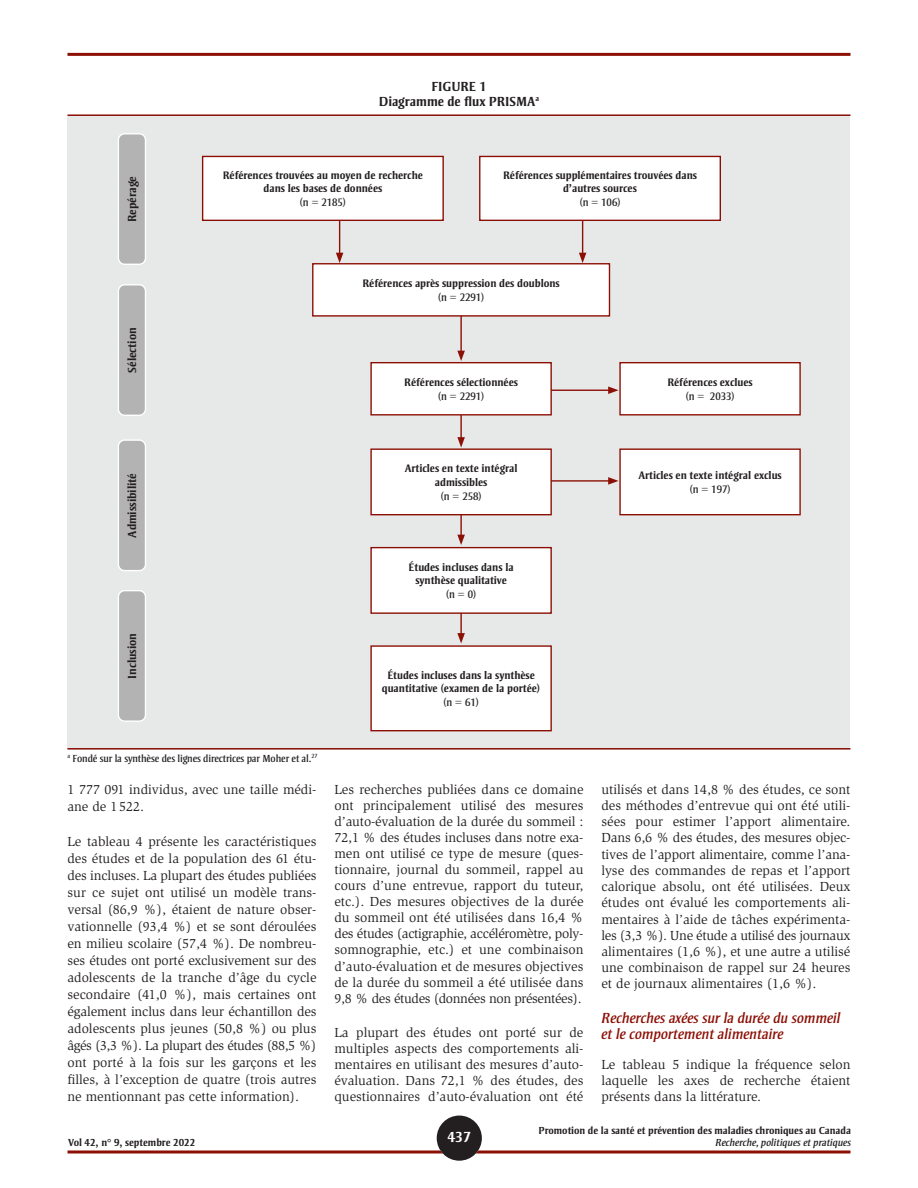
<style>
.page{position:relative;width:918px;height:1188px;background:#fff}
.page>*{position:absolute;margin:0;border:0;box-sizing:border-box;transform-origin:0 0}
.t1{font:italic 15px/16.2px "Strayhorn MT Std";color:#8c0f05}
.t2{font:700 15px "Strayhorn MT Std";color:#fff}
.BODY{font:13.5px/16px "Slimbach Std";color:#231f20;text-align:justify}
.Tableau_titre{font:700 13.5px/15px "Strayhorn MT Std";color:#231f20;text-align:center}
.table_bullet{font:700 12px "Strayhorn MT Std";color:#231f20}
.Tableau_Body{font:700 11.1px/14px "Strayhorn MT Std";color:#231f20;text-align:center}
.t3{font:700 10.5px "Strayhorn MT Std";color:#231f20}
.Note_tableau{font:10.5px "Strayhorn MT Std";letter-spacing:-.01em;color:#231f20}
.t4{font:italic 10.5px "Strayhorn MT Std";color:#231f20}
.s1{font-weight:400}
</style>
<div class="page">
<svg style="left:68px;top:1150px;width:782px;height:4px"></svg>
<hr style="left:68px;top:53px;width:782px;height:3px;background:#8c0f05">
<div style="left:437px;top:1116px;width:45px;height:45px;background:#231f20;border-radius:50%"></div>
<div style="left:68px;top:116px;width:782px;height:634px;background:#e7e8e8"></div>
<div style="left:118px;top:134px;width:27px;height:130px;background:#b4b3b4;border-radius:6px"></div>
<div style="left:118px;top:133px;width:28px;height:132px;border:1px solid #fff;border-radius:6px"></div>
<div style="left:118px;top:285px;width:27px;height:130px;background:#b4b3b4;border-radius:6px"></div>
<div style="left:118px;top:284px;width:28px;height:132px;border:1px solid #fff;border-radius:6px"></div>
<div style="left:118px;top:440px;width:27px;height:131px;background:#b4b3b4;border-radius:6px"></div>
<div style="left:118px;top:439px;width:28px;height:132px;border:1px solid #fff;border-radius:6px"></div>
<div style="left:118px;top:591px;width:27px;height:130px;background:#b4b3b4;border-radius:6px"></div>
<div style="left:118px;top:590px;width:28px;height:132px;border:1px solid #fff;border-radius:6px"></div>
<div style="left:203px;top:156px;width:240px;height:64px;background:#fff"></div>
<div style="left:202px;top:156px;width:242px;height:65px;border:1px solid #8c0f05"></div>
<div style="left:480px;top:156px;width:240px;height:64px;background:#fff"></div>
<div style="left:479px;top:156px;width:242px;height:65px;border:1px solid #8c0f05"></div>
<div style="left:313px;top:264px;width:296px;height:52px;background:#fff"></div>
<div style="left:312px;top:263px;width:298px;height:54px;border:1px solid #8c0f05"></div>
<div style="left:371px;top:363px;width:180px;height:52px;background:#fff"></div>
<div style="left:370px;top:362px;width:182px;height:54px;border:1px solid #8c0f05"></div>
<div style="left:371px;top:449px;width:180px;height:66px;background:#fff"></div>
<div style="left:370px;top:448px;width:182px;height:67px;border:1px solid #8c0f05"></div>
<div style="left:371px;top:548px;width:180px;height:65px;background:#fff"></div>
<div style="left:370px;top:547px;width:182px;height:67px;border:1px solid #8c0f05"></div>
<div style="left:371px;top:646px;width:180px;height:85px;background:#fff"></div>
<div style="left:370px;top:645px;width:182px;height:86px;border:1px solid #8c0f05"></div>
<div style="left:620px;top:363px;width:180px;height:52px;background:#fff"></div>
<div style="left:619px;top:362px;width:182px;height:54px;border:1px solid #8c0f05"></div>
<div style="left:620px;top:449px;width:180px;height:66px;background:#fff"></div>
<div style="left:619px;top:448px;width:182px;height:67px;border:1px solid #8c0f05"></div>
<hr style="left:339px;top:221px;width:1px;height:34px;background:#8c0f05">
<svg style="left:336px;top:253px;width:7px;height:10px"></svg>
<hr style="left:551px;top:390px;width:60px;height:1px;background:#8c0f05">
<svg style="left:608px;top:386px;width:11px;height:8px"></svg>
<hr style="left:551px;top:480px;width:60px;height:2px;background:#8c0f05">
<svg style="left:608px;top:477px;width:11px;height:8px"></svg>
<hr style="left:582px;top:221px;width:1px;height:34px;background:#8c0f05">
<svg style="left:579px;top:253px;width:7px;height:10px"></svg>
<hr style="left:460px;top:316px;width:2px;height:37px;background:#8c0f05">
<svg style="left:457px;top:351px;width:8px;height:10px"></svg>
<hr style="left:460px;top:415px;width:2px;height:25px;background:#8c0f05">
<svg style="left:457px;top:437px;width:8px;height:11px"></svg>
<hr style="left:460px;top:514px;width:2px;height:23px;background:#8c0f05">
<svg style="left:457px;top:535px;width:8px;height:10px"></svg>
<hr style="left:460px;top:613px;width:2px;height:22px;background:#8c0f05">
<svg style="left:457px;top:633px;width:8px;height:10px"></svg>
<hr style="left:68px;top:114px;width:782px;height:2px;background:#8c0f05">
<hr style="left:68px;top:748px;width:782px;height:2px;background:#8c0f05">
<p class="table_bullet" style="left:125px;top:222px;width:48px;rotate:-90deg">Repérage</p>
<p class="table_bullet" style="left:125px;top:373px;width:47px;rotate:-90deg">Sélection</p>
<p class="table_bullet" style="left:125px;top:538px;width:66px;rotate:-90deg">Admissibilité</p>
<p class="table_bullet" style="left:125px;top:679px;width:47px;rotate:-90deg">Inclusion</p>
<p class="Tableau_titre" style="left:379px;top:79px;width:162px">FIGURE 1<br>Diagramme de flux PRISMA<sup>a</sup></p>
<p class="Tableau_Body" style="left:223px;top:168px;width:202px">Références trouvées au moyen de recherche dans les bases de données<br><span class="s1">(n = 2185)</span></p>
<p class="Tableau_Body" style="left:503px;top:168px;width:195px">Références supplémentaires trouvées dans d’autres sources<br><span class="s1">(n = 106)</span></p>
<p class="Tableau_Body" style="left:362px;top:276px;width:199px">Références après suppression des doublons <span class="s1">(n = 2291)</span></p>
<p class="Tableau_Body" style="left:404px;top:375px;width:115px">Références sélectionnées <span class="s1">(n = 2291)</span></p>
<p class="Tableau_Body" style="left:405px;top:461px;width:114px">Articles en texte intégral admissibles<br><span class="s1">(n = 258)</span></p>
<p class="Tableau_Body" style="left:409px;top:560px;width:107px">Études incluses dans la synthèse qualitative<br><span class="s1">(n = 0)</span></p>
<p class="Tableau_Body" style="left:382px;top:668px;width:160px">Études incluses dans la synthèse quantitative (examen de la portée) <span class="s1">(n = 61)</span></p>
<p class="Tableau_Body" style="left:667px;top:375px;width:87px">Références exclues <span class="s1">(n = 2033)</span></p>
<p class="Tableau_Body" style="left:638px;top:468px;width:145px">Articles en texte intégral exclus <span class="s1">(n = 197)</span></p>
<p class="Note_tableau" style="left:68px;top:752px;width:251px"><sup>a</sup> Fondé sur la synthèse des lignes directrices par Moher et al.<sup>27</sup></p>
<p class="BODY" style="left:68px;top:781px;width:251px;line-height:17px">1 777 091 individus, avec une taille médi&shy;ane de 1522.</p>
<p class="BODY" style="left:68px;top:833px;width:251px;line-height:17px">Le tableau 4 présente les caractéristiques des études et de la population des 61 étu&shy;des incluses. La plupart des études publiées sur ce sujet ont utilisé un modèle trans&shy;versal (86,9 %), étaient de nature obser&shy;vationnelle (93,4 %) et se sont déroulées en milieu scolaire (57,4 %). De nombreu&shy;ses études ont porté exclusivement sur des adolescents de la tranche d’âge du cycle secondaire (41,0 %), mais certaines ont également inclus dans leur échantillon des adolescents plus jeunes (50,8 %) ou plus âgés (3,3 %). La plupart des études (88,5 %) ont porté à la fois sur les garçons et les filles, à l’exception de quatre (trois autres ne mentionnant pas cette information).</p>
<p class="BODY" style="left:334px;top:781px;width:251px">Les recherches publiées dans ce domaine ont principalement utilisé des mesures d’auto-évaluation de la durée du sommeil :<br>72,1 % des études incluses dans notre exa&shy;men ont utilisé ce type de mesure (ques&shy;tionnaire, journal du sommeil, rappel au cours d’une entrevue, rapport du tuteur, etc.). Des mesures objectives de la durée du sommeil ont été utilisées dans 16,4 % des études (actigraphie, accéléromètre, poly&shy;somnographie, etc.) et une combinaison d’auto-évaluation et de mesures objectives de la durée du sommeil a été utilisée dans 9,8 % des études (données non présentées).</p>
<p class="BODY" style="left:334px;top:1024px;width:251px">La plupart des études ont porté sur de multiples aspects des comportements ali&shy;mentaires en utilisant des mesures d’auto&shy;évaluation. Dans 72,1 % des études, des questionnaires d’auto-évaluation ont été</p>
<p class="BODY" style="left:602px;top:781px;width:251px">utilisés et dans 14,8 % des études, ce sont des méthodes d’entrevue qui ont été utili&shy;sées pour estimer l’apport alimentaire.<br>Dans 6,6 % des études, des mesures objec&shy;tives de l’apport alimentaire, comme l’ana&shy;lyse des commandes de repas et l’apport calorique absolu, ont été utilisées. Deux études ont évalué les comportements ali&shy;mentaires à l’aide de tâches expérimenta&shy;les (3,3 %). Une étude a utilisé des journaux alimentaires (1,6 %), et une autre a utilisé une combinaison de rappel sur 24 heures et de journaux alimentaires (1,6 %).</p>
<h3 class="t1" style="left:602px;top:1010px;width:241px">Recherches axées sur la durée du sommeil et le comportement alimentaire</h3>
<p class="BODY" style="left:602px;top:1056px;width:251px">Le tableau 5 indique la fréquence selon laquelle les axes de recherche étaient présents dans la littérature.</p>
<p class="t3" style="left:539px;top:1125px;width:314px">Promotion de la santé et prévention des maladies chroniques au Canada</p>
<p class="t2" style="left:447px;top:1128px;width:25px">437</p>
<p class="t3" style="left:68px;top:1137px;width:129px">Vol 42, n° 9, septembre 2022</p>
<p class="t4" style="left:715px;top:1137px;width:137px">Recherche, politiques et pratiques</p>
</div>
